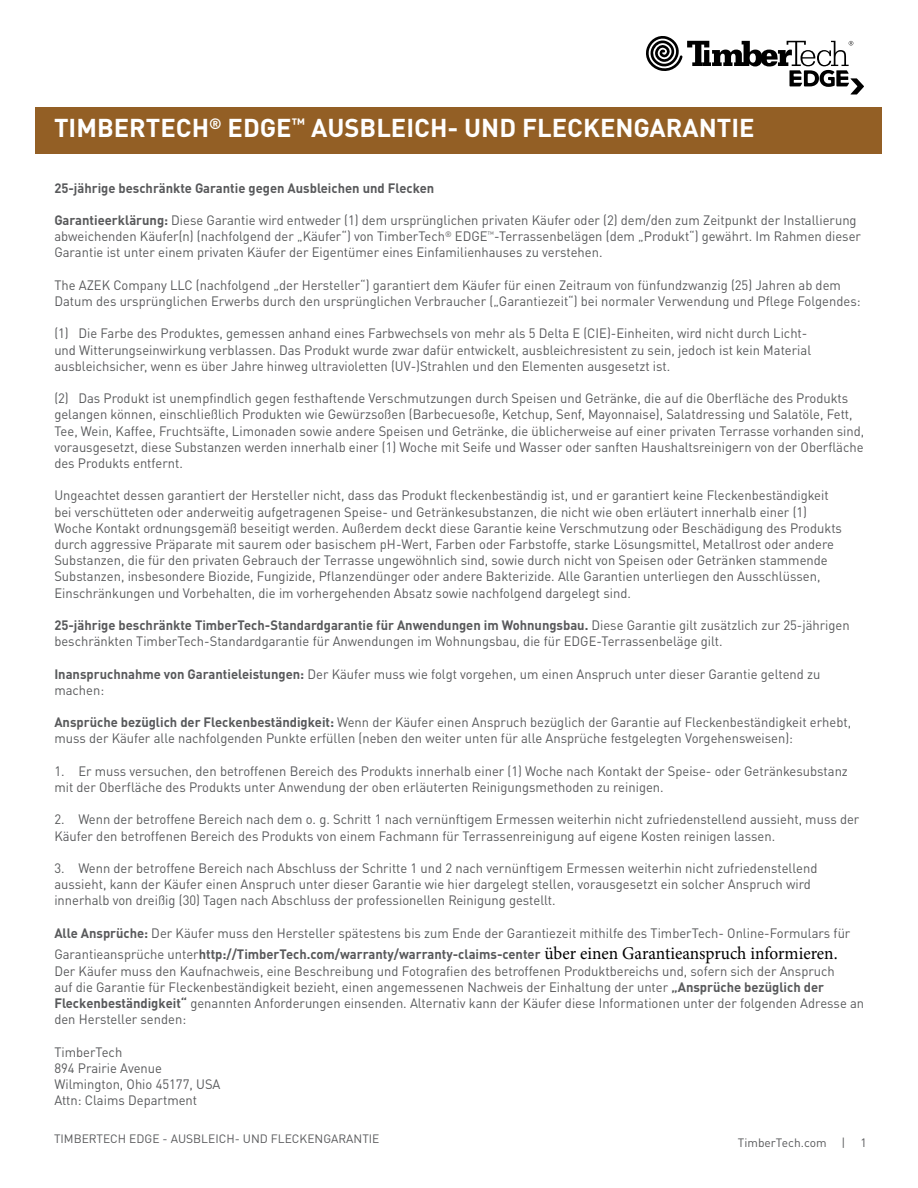
<style>
.page{position:relative;width:918px;height:1188px;background:#fff}
.page>*{position:absolute;margin:0;border:0;box-sizing:border-box;transform-origin:0 0}
.t1{font:700 25.5px "DINOT";color:#fff}
.t2{font:13.5px/16.2px "DINOT";color:#58595b;scale:.96 1}
.t3{font:700 13.5px "DINOT";color:#58595b;scale:.96 1}
.t4{font:12px "DINOT";color:#58595b}
.s1{font-weight:700}
.s2{font-family:"Minion Pro";font-size:18px;color:#000}
</style>
<div class="page">
<div style="left:36px;top:107px;width:846px;height:46px;background:#935f25"></div>
<svg style="left:646px;top:36px;width:218px;height:59px"></svg>
<h1 class="t1" style="left:54px;top:110px;width:702px">TIMBERTECH<sup>®</sup> EDGE<sup>™</sup> AUSBLEICH- UND FLECKENGARANTIE</h1>
<p class="t3" style="left:54px;top:179px;width:397px">25-jährige beschränkte Garantie gegen Ausbleichen und Flecken</p>
<p class="t2" style="left:54px;top:211px;width:842px"><span class="s1">Garantieerklärung:</span> Diese Garantie wird entweder (1) dem ursprünglichen privaten Käufer oder (2) dem/den zum Zeitpunkt der Installierung abweichenden Käufer(n) (nachfolgend der „Käufer“) von TimberTech<sup>®</sup> EDGE<sup>™</sup>-Terrassenbelägen (dem „Produkt“) gewährt. Im Rahmen dieser<br>Garantie ist unter einem privaten Käufer der Eigentümer eines Einfamilienhauses zu verstehen.</p>
<p class="t2" style="left:54px;top:276px;width:841px">The AZEK Company LLC (nachfolgend „der Hersteller“) garantiert dem Käufer für einen Zeitraum von fünfundzwanzig (25) Jahren ab dem<br>Datum des ursprünglichen Erwerbs durch den ursprünglichen Verbraucher („Garantiezeit“) bei normaler Verwendung und Pflege Folgendes:</p>
<p class="t2" style="left:54px;top:325px;width:790px">(1) Die Farbe des Produktes, gemessen anhand eines Farbwechsels von mehr als 5 Delta E (CIE)-Einheiten, wird nicht durch Licht&shy;und Witterungseinwirkung verblassen. Das Produkt wurde zwar dafür entwickelt, ausbleichresistent zu sein, jedoch ist kein Material ausbleichsicher, wenn es über Jahre hinweg ultravioletten (UV-)Strahlen und den Elementen ausgesetzt ist.</p>
<p class="t2" style="left:54px;top:389px;width:845px">(2) Das Produkt ist unempfindlich gegen festhaftende Verschmutzungen durch Speisen und Getränke, die auf die Oberfläche des Produkts gelangen können, einschließlich Produkten wie Gewürzsoßen (Barbecuesoße, Ketchup, Senf, Mayonnaise), Salatdressing und Salatöle, Fett, Tee, Wein, Kaffee, Fruchtsäfte, Limonaden sowie andere Speisen und Getränke, die üblicherweise auf einer privaten Terrasse vorhanden sind, vorausgesetzt, diese Substanzen werden innerhalb einer (1) Woche mit Seife und Wasser oder sanften Haushaltsreinigern von der Oberfläche des Produkts entfernt.</p>
<p class="t2" style="left:54px;top:487px;width:822px">Ungeachtet dessen garantiert der Hersteller nicht, dass das Produkt fleckenbeständig ist, und er garantiert keine Fleckenbeständigkeit bei verschütteten oder anderweitig aufgetragenen Speise- und Getränkesubstanzen, die nicht wie oben erläutert innerhalb einer (1)<br>Woche Kontakt ordnungsgemäß beseitigt werden. Außerdem deckt diese Garantie keine Verschmutzung oder Beschädigung des Produkts durch aggressive Präparate mit saurem oder basischem pH-Wert, Farben oder Farbstoffe, starke Lösungsmittel, Metallrost oder andere Substanzen, die für den privaten Gebrauch der Terrasse ungewöhnlich sind, sowie durch nicht von Speisen oder Getränken stammende Substanzen, insbesondere Biozide, Fungizide, Pflanzendünger oder andere Bakterizide. Alle Garantien unterliegen den Ausschlüssen, Einschränkungen und Vorbehalten, die im vorhergehenden Absatz sowie nachfolgend dargelegt sind.</p>
<p class="t2" style="left:54px;top:616px;width:830px"><span class="s1">25-jährige beschränkte TimberTech-Standardgarantie für Anwendungen im Wohnungsbau.</span> Diese Garantie gilt zusätzlich zur 25-jährigen beschränkten TimberTech-Standardgarantie für Anwendungen im Wohnungsbau, die für EDGE-Terrassenbeläge gilt.</p>
<p class="t2" style="left:54px;top:665px;width:799px"><span class="s1">Inanspruchnahme von Garantieleistungen:</span> Der Käufer muss wie folgt vorgehen, um einen Anspruch unter dieser Garantie geltend zu machen:</p>
<p class="t2" style="left:54px;top:713px;width:832px"><span class="s1">Ansprüche bezüglich der Fleckenbeständigkeit:</span> Wenn der Käufer einen Anspruch bezüglich der Garantie auf Fleckenbeständigkeit erhebt, muss der Käufer alle nachfolgenden Punkte erfüllen (neben den weiter unten für alle Ansprüche festgelegten Vorgehensweisen):</p>
<p class="t2" style="left:54px;top:762px;width:828px">1. Er muss versuchen, den betroffenen Bereich des Produkts innerhalb einer (1) Woche nach Kontakt der Speise- oder Getränkesubstanz mit der Oberfläche des Produkts unter Anwendung der oben erläuterten Reinigungsmethoden zu reinigen.</p>
<p class="t2" style="left:54px;top:811px;width:840px">2. Wenn der betroffene Bereich nach dem o. g. Schritt 1 nach vernünftigem Ermessen weiterhin nicht zufriedenstellend aussieht, muss der<br>Käufer den betroffenen Bereich des Produkts von einem Fachmann für Terrassenreinigung auf eigene Kosten reinigen lassen.</p>
<p class="t2" style="left:54px;top:859px;width:796px">3. Wenn der betroffene Bereich nach Abschluss der Schritte 1 und 2 nach vernünftigem Ermessen weiterhin nicht zufriedenstellend aussieht, kann der Käufer einen Anspruch unter dieser Garantie wie hier dargelegt stellen, vorausgesetzt ein solcher Anspruch wird innerhalb von dreißig (30) Tagen nach Abschluss der professionellen Reinigung gestellt.</p>
<p class="t2" style="left:54px;top:921px;width:831px;line-height:21.6px"><span class="s1">Alle Ansprüche:</span> Der Käufer muss den Hersteller spätestens bis zum Ende der Garantiezeit mithilfe des TimberTech- Online-Formulars für<br>Garantieansprüche unter<span class="s1">http://TimberTech.com/warranty/warranty-claims-center</span> <span class="s2">über einen Garantieanspruch informieren.</span></p>
<p class="t2" style="left:54px;top:962px;width:845px">Der Käufer muss den Kaufnachweis, eine Beschreibung und Fotografien des betroffenen Produktbereichs und, sofern sich der Anspruch<br>auf die Garantie für Fleckenbeständigkeit bezieht, einen angemessenen Nachweis der Einhaltung der unter <span class="s1">„Ansprüche bezüglich der Fleckenbeständigkeit“</span> genannten Anforderungen einsenden. Alternativ kann der Käufer diese Informationen unter der folgenden Adresse an den Hersteller senden:</p>
<p class="t2" style="left:54px;top:1043px;width:175px">TimberTech<br>894 Prairie Avenue<br>Wilmington, Ohio 45177, USA<br>Attn: Claims Department</p>
<p class="t4" style="left:738px;top:1134px;width:130px">TimberTech.com | 1</p>
<p class="t4" style="left:54px;top:1130px;width:327px">TIMBERTECH EDGE - AUSBLEICH- UND FLECKENGARANTIE</p>
</div>
